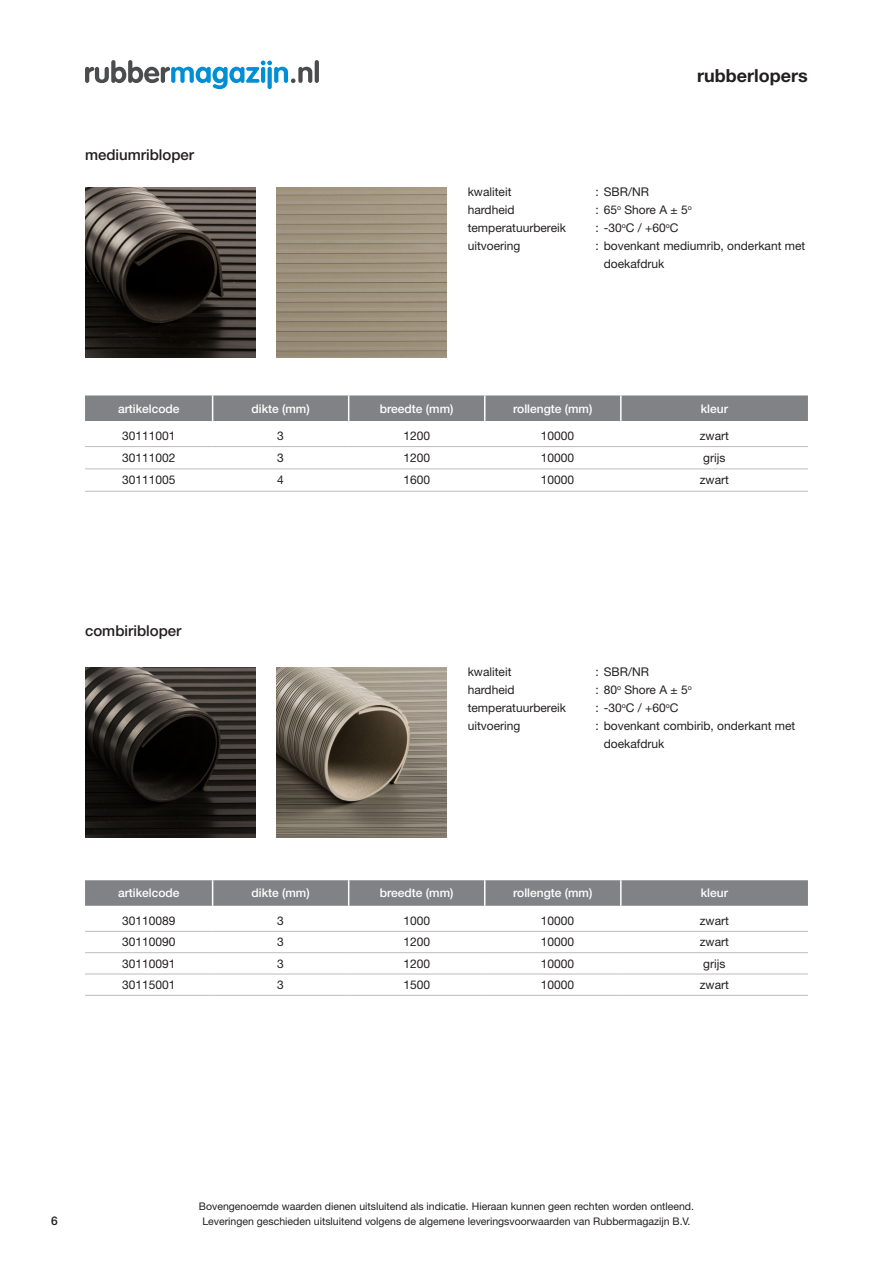
<style>
.page{position:relative;width:893px;height:1263px;background:#fff}
.page>*{position:absolute;margin:0;border:0;box-sizing:border-box;transform-origin:0 0}
.Gen-condition{font:700 18px "Helvetica Neue LT Std";color:#231f20}
.t1{font:500 15px "Helvetica Neue LT Std";color:#231f20}
.t2{font:12px/18px "Helvetica Neue LT Std";color:#231f20}
.t3{font:500 12px "Helvetica Neue LT Std";color:#fff}
.t4{font:500 12px "Helvetica Neue LT Std";color:#231f20}
.t5{font:10.5px/15px "Helvetica Neue LT Std";color:#231f20;text-align:center}
</style>
<div class="page">
<svg style="left:85px;top:60px;width:227px;height:29px"></svg>
<hr style="left:315px;top:60px;width:4px;height:23px;background:#4b4c4d;border-radius:2px">
<img style="left:276px;top:187px;width:170px;height:170px">
<img style="left:276px;top:667px;width:170px;height:170px">
<img style="left:85px;top:187px;width:170px;height:170px">
<div style="left:85px;top:395px;width:723px;height:26px;background:#808285"></div>
<hr style="left:620px;top:395px;width:2px;height:26px;background:#fff">
<hr style="left:85px;top:446px;width:128px;height:1px;background:#bcbdc0">
<hr style="left:213px;top:446px;width:136px;height:1px;background:#bcbdc0">
<hr style="left:349px;top:446px;width:136px;height:1px;background:#bcbdc0">
<hr style="left:485px;top:446px;width:136px;height:1px;background:#bcbdc0">
<hr style="left:621px;top:446px;width:187px;height:1px;background:#bcbdc0">
<hr style="left:85px;top:468px;width:128px;height:1px;background:#bcbdc0">
<hr style="left:213px;top:468px;width:136px;height:1px;background:#bcbdc0">
<hr style="left:349px;top:468px;width:136px;height:1px;background:#bcbdc0">
<hr style="left:485px;top:468px;width:136px;height:1px;background:#bcbdc0">
<hr style="left:621px;top:468px;width:187px;height:1px;background:#bcbdc0">
<hr style="left:85px;top:491px;width:128px;height:1px;background:#bcbdc0">
<hr style="left:213px;top:491px;width:136px;height:1px;background:#bcbdc0">
<hr style="left:349px;top:491px;width:136px;height:1px;background:#bcbdc0">
<hr style="left:485px;top:491px;width:136px;height:1px;background:#bcbdc0">
<hr style="left:621px;top:491px;width:187px;height:1px;background:#bcbdc0">
<img style="left:85px;top:667px;width:170px;height:170px">
<svg style="left:85px;top:880px;width:723px;height:26px;background:#838587"></svg>
<hr style="left:620px;top:880px;width:2px;height:26px;background:#fff">
<hr style="left:85px;top:931px;width:128px;height:1px;background:#bcbdc0">
<hr style="left:213px;top:931px;width:136px;height:1px;background:#bcbdc0">
<hr style="left:349px;top:931px;width:136px;height:1px;background:#bcbdc0">
<hr style="left:485px;top:931px;width:136px;height:1px;background:#bcbdc0">
<hr style="left:621px;top:931px;width:187px;height:1px;background:#bcbdc0">
<hr style="left:85px;top:952px;width:128px;height:1px;background:#bcbdc0">
<hr style="left:213px;top:952px;width:136px;height:1px;background:#bcbdc0">
<hr style="left:349px;top:952px;width:136px;height:1px;background:#bcbdc0">
<hr style="left:485px;top:952px;width:136px;height:1px;background:#bcbdc0">
<hr style="left:621px;top:952px;width:187px;height:1px;background:#bcbdc0">
<hr style="left:85px;top:974px;width:128px;height:1px;background:#bcbdc0">
<hr style="left:213px;top:974px;width:136px;height:1px;background:#bcbdc0">
<hr style="left:349px;top:974px;width:136px;height:1px;background:#bcbdc0">
<hr style="left:485px;top:974px;width:136px;height:1px;background:#bcbdc0">
<hr style="left:621px;top:974px;width:187px;height:1px;background:#bcbdc0">
<hr style="left:85px;top:995px;width:128px;height:1px;background:#bcbdc0">
<hr style="left:213px;top:995px;width:136px;height:1px;background:#bcbdc0">
<hr style="left:349px;top:995px;width:136px;height:1px;background:#bcbdc0">
<hr style="left:485px;top:995px;width:136px;height:1px;background:#bcbdc0">
<hr style="left:621px;top:995px;width:187px;height:1px;background:#bcbdc0">
<p class="t1" style="left:85px;top:145px;width:111px">mediumribloper</p>
<p class="Gen-condition" style="left:697px;top:65px;width:112px">rubberlopers</p>
<p class="t2" style="left:468px;top:182px;width:45px">kwaliteit</p>
<p class="t2" style="left:595px;top:182px;width:55px">: SBR/NR</p>
<p class="t2" style="left:468px;top:200px;width:48px">hardheid</p>
<p class="t2" style="left:595px;top:200px;width:98px">: 65<sup>o</sup> Shore A ± 5<sup>o</sup></p>
<p class="t2" style="left:468px;top:218px;width:100px">temperatuurbereik</p>
<p class="t2" style="left:595px;top:218px;width:85px">: -30<sup>o</sup>C / +60<sup>o</sup>C</p>
<p class="t2" style="left:468px;top:236px;width:54px">uitvoering</p>
<p class="t2" style="left:604px;top:236px;width:203px;text-indent:-9px">: bovenkant mediumrib, onderkant met doekafdruk</p>
<p class="t3" style="left:118px;top:401px;width:63px">artikelcode</p>
<p class="t3" style="left:252px;top:401px;width:60px">dikte (mm)</p>
<p class="t3" style="left:380px;top:401px;width:75px">breedte (mm)</p>
<p class="t3" style="left:513px;top:401px;width:81px">rollengte (mm)</p>
<p class="t3" style="left:701px;top:401px;width:29px">kleur</p>
<p class="t2" style="left:122px;top:427px;width:55px">30111001</p>
<p class="t2" style="left:277px;top:427px;width:8px">3</p>
<p class="t2" style="left:403px;top:427px;width:28px">1200</p>
<p class="t2" style="left:541px;top:427px;width:35px">10000</p>
<p class="t2" style="left:700px;top:427px;width:31px">zwart</p>
<p class="t2" style="left:122px;top:448px;width:55px">30111002</p>
<p class="t2" style="left:277px;top:448px;width:8px">3</p>
<p class="t2" style="left:403px;top:448px;width:28px">1200</p>
<p class="t2" style="left:541px;top:448px;width:35px">10000</p>
<p class="t2" style="left:703px;top:448px;width:24px">grijs</p>
<p class="t2" style="left:122px;top:470px;width:55px">30111005</p>
<p class="t2" style="left:277px;top:470px;width:8px">4</p>
<p class="t2" style="left:403px;top:470px;width:28px">1600</p>
<p class="t2" style="left:541px;top:470px;width:35px">10000</p>
<p class="t2" style="left:700px;top:470px;width:31px">zwart</p>
<p class="t1" style="left:85px;top:621px;width:98px">combiribloper</p>
<p class="t2" style="left:468px;top:662px;width:45px">kwaliteit</p>
<p class="t2" style="left:595px;top:662px;width:55px">: SBR/NR</p>
<p class="t2" style="left:468px;top:680px;width:48px">hardheid</p>
<p class="t2" style="left:595px;top:680px;width:98px">: 80<sup>o</sup> Shore A ± 5<sup>o</sup></p>
<p class="t2" style="left:468px;top:698px;width:100px">temperatuurbereik</p>
<p class="t2" style="left:595px;top:698px;width:85px">: -30<sup>o</sup>C / +60<sup>o</sup>C</p>
<p class="t2" style="left:468px;top:716px;width:54px">uitvoering</p>
<p class="t2" style="left:604px;top:716px;width:193px;text-indent:-9px">: bovenkant combirib, onderkant met doekafdruk</p>
<p class="t3" style="left:118px;top:886px;width:63px">artikelcode</p>
<p class="t3" style="left:252px;top:886px;width:60px">dikte (mm)</p>
<p class="t3" style="left:380px;top:886px;width:75px">breedte (mm)</p>
<p class="t3" style="left:513px;top:886px;width:81px">rollengte (mm)</p>
<p class="t3" style="left:701px;top:886px;width:29px">kleur</p>
<p class="t2" style="left:122px;top:911px;width:55px">30110089</p>
<p class="t2" style="left:277px;top:911px;width:8px">3</p>
<p class="t2" style="left:403px;top:911px;width:28px">1000</p>
<p class="t2" style="left:541px;top:911px;width:35px">10000</p>
<p class="t2" style="left:700px;top:911px;width:31px">zwart</p>
<p class="t2" style="left:122px;top:933px;width:55px">30110090</p>
<p class="t2" style="left:277px;top:933px;width:8px">3</p>
<p class="t2" style="left:403px;top:933px;width:28px">1200</p>
<p class="t2" style="left:541px;top:933px;width:35px">10000</p>
<p class="t2" style="left:700px;top:933px;width:31px">zwart</p>
<p class="t2" style="left:122px;top:954px;width:55px">30110091</p>
<p class="t2" style="left:277px;top:954px;width:8px">3</p>
<p class="t2" style="left:403px;top:954px;width:28px">1200</p>
<p class="t2" style="left:541px;top:954px;width:35px">10000</p>
<p class="t2" style="left:703px;top:954px;width:24px">grijs</p>
<p class="t2" style="left:122px;top:975px;width:55px">30115001</p>
<p class="t2" style="left:277px;top:975px;width:8px">3</p>
<p class="t2" style="left:403px;top:975px;width:28px">1500</p>
<p class="t2" style="left:541px;top:975px;width:35px">10000</p>
<p class="t2" style="left:700px;top:975px;width:31px">zwart</p>
<p class="t4" style="left:51px;top:1213px;width:8px">6</p>
<p class="t5" style="left:199px;top:1198px;width:497px">Bovengenoemde waarden dienen uitsluitend als indicatie. Hieraan kunnen geen rechten worden ontleend.<br>Leveringen geschieden uitsluitend volgens de algemene leveringsvoorwaarden van Rubbermagazijn B.V.</p>
</div>
